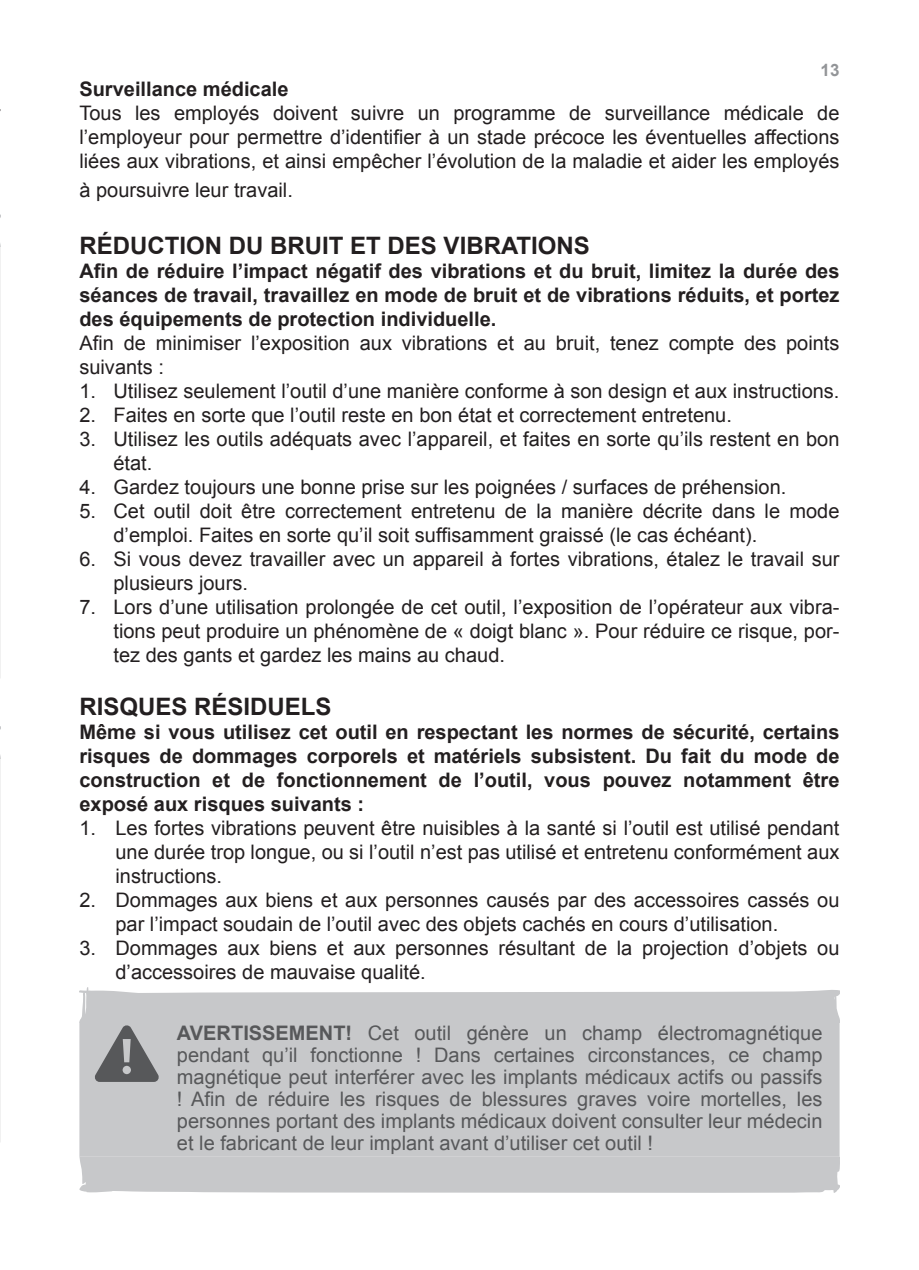
<style>
.page{position:relative;width:919px;height:1270px;background:#fff}
.page>*{position:absolute;margin:0;border:0;box-sizing:border-box;transform-origin:0 0}
.t1{font:700 24px "Arial";color:#231f20}
.t2{font:20px/24px "Arial";color:#231f20}
.t3{font:700 20px/24px "Arial";color:#231f20;text-align:justify}
.t4{font:20px/22px "Arial";color:#57585a;text-align:justify}
.t5{font:700 17px "Arial";color:#939598}
.s1{font-weight:700}
</style>
<div class="page">
<div style="left:79px;top:1082px;width:760px;height:75px;background:#c7c8ca"></div>
<svg style="left:79px;top:987px;width:760px;height:95px;background:#c7c8c9"></svg>
<div style="left:79px;top:1157px;width:760px;height:36px;background:#c7c8ca"></div>
<p class="t5" style="left:820px;top:58px;width:20px">13</p>
<p class="t3" style="left:79px;top:78px;width:210px">Surveillance médicale</p>
<p class="t2" style="left:79px;top:101px;width:761px;text-align:justify">Tous les employés doivent suivre un programme de surveillance médicale de l’employeur pour permettre d’identifier à un stade précoce les éventuelles affections liées aux vibrations, et ainsi empêcher l’évolution de la maladie et aider les employés</p>
<p class="t2" style="left:79px;top:178px;width:215px">à poursuivre leur travail.</p>
<p class="t1" style="left:79px;top:230px;width:512px">RÉDUCTION DU BRUIT ET DES VIBRATIONS</p>
<p class="t3" style="left:79px;top:260px;width:761px">Afin de réduire l’impact négatif des vibrations et du bruit, limitez la durée des séances de travail, travaillez en mode de bruit et de vibrations réduits, et portez des équipements de protection individuelle.</p>
<p class="t2" style="left:79px;top:331px;width:761px">Afin de minimiser l’exposition aux vibrations et au bruit, tenez compte des points suivants :</p>
<p class="t2" style="left:79px;top:379px;width:761px">1. Utilisez seulement l’outil d’une manière conforme à son design et aux instructions.</p>
<p class="t2" style="left:79px;top:403px;width:654px">2. Faites en sorte que l’outil reste en bon état et correctement entretenu.</p>
<p class="t2" style="left:113px;top:427px;width:727px;text-indent:-34px">3. Utilisez les outils adéquats avec l’appareil, et faites en sorte qu’ils restent en bon état.</p>
<p class="t2" style="left:79px;top:475px;width:708px">4. Gardez toujours une bonne prise sur les poignées / surfaces de préhension.</p>
<p class="t2" style="left:113px;top:499px;width:727px;text-indent:-34px">5. Cet outil doit être correctement entretenu de la manière décrite dans le mode d’emploi. Faites en sorte qu’il soit suffisamment graissé (le cas échéant).</p>
<p class="t2" style="left:113px;top:547px;width:727px;text-indent:-34px">6. Si vous devez travailler avec un appareil à fortes vibrations, étalez le travail sur plusieurs jours.</p>
<p class="t2" style="left:113px;top:595px;width:727px;text-align:justify;text-indent:-34px">7. Lors d’une utilisation prolongée de cet outil, l’exposition de l’opérateur aux vibra&shy;tions peut produire un phénomène de « doigt blanc ». Pour réduire ce risque, por&shy;tez des gants et gardez les mains au chaud.</p>
<p class="t1" style="left:79px;top:691px;width:254px">RISQUES RÉSIDUELS</p>
<p class="t3" style="left:79px;top:721px;width:761px">Même si vous utilisez cet outil en respectant les normes de sécurité, certains risques de dommages corporels et matériels subsistent. Du fait du mode de construction et de fonctionnement de l’outil, vous pouvez notamment être exposé aux risques suivants :</p>
<p class="t2" style="left:115px;top:816px;width:725px;text-align:justify;text-indent:-36px">1. Les fortes vibrations peuvent être nuisibles à la santé si l’outil est utilisé pendant une durée trop longue, ou si l’outil n’est pas utilisé et entretenu conformément aux instructions.</p>
<p class="t2" style="left:115px;top:888px;width:725px;text-indent:-36px">2. Dommages aux biens et aux personnes causés par des accessoires cassés ou par l’impact soudain de l’outil avec des objets cachés en cours d’utilisation.</p>
<p class="t2" style="left:115px;top:936px;width:725px;text-indent:-36px">3. Dommages aux biens et aux personnes résultant de la projection d’objets ou d’accessoires de mauvaise qualité.</p>
<p class="t4" style="left:177px;top:1022px;width:647px"><span class="s1">AVERTISSEMENT!</span> Cet outil génère un champ électromagnétique pendant qu’il fonctionne ! Dans certaines circonstances, ce champ magnétique peut interférer avec les implants médicaux actifs ou passifs ! Afin de réduire les risques de blessures graves voire mortelles, les personnes portant des implants médicaux doivent consulter leur médecin et le fabricant de leur implant avant d’utiliser cet outil !</p>
</div>
